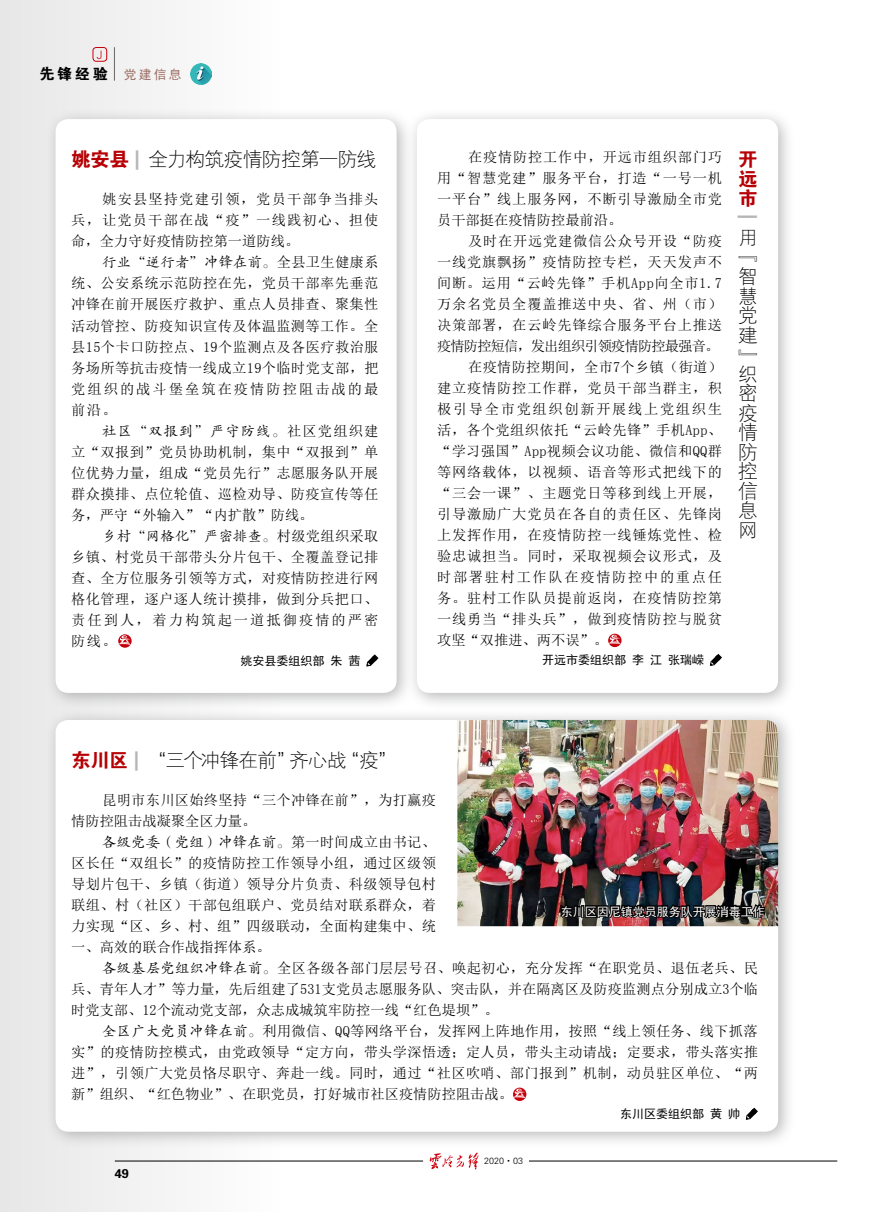
<style>
.page{position:relative;width:893px;height:1212px;background:#fff}
.page>*{position:absolute;margin:0;border:0;box-sizing:border-box;transform-origin:0 0}
.t1{font:19.5px/19.5px "FZXDXK GBK1 0";letter-spacing:-.03em;color:#000;text-align:justify}
.t2{font:19.5px/19.5px "FZDHTK GBK1 0";color:#b60005;text-align:justify}
.t3{font:19.5px "FZDHTK GBK1 0";color:#b5b6b6}
.t4{font:15px "FZDHTK GBK1 0";color:#000}
.t5{font:14.25px/21px "Sim Sun";letter-spacing:.03em;color:#000;text-align:justify}
.t6{font:14.25px "Sim Sun";letter-spacing:.055em;color:#000}
.t7{font:14.25px "FZKTK GBK1 0";letter-spacing:.02em;color:#000}
.t8{font:14.25px "Sim Sun";letter-spacing:.115em;color:#000}
.t9{font:14.25px "Sim Sun";letter-spacing:-.06em;color:#000}
.t10{font:14.25px "FZKTK GBK1 0";letter-spacing:.08em;color:#000}
.t11{font:14.25px "Sim Sun";letter-spacing:.05em;color:#000}
.t12{font:12.75px "Sim Hei";color:#9b6e63}
.t13{font:12.75px "FZDHTK GBK1 0";color:#000}
.t14{font:12px "Sim Hei";color:#000}
.t15{font:12px "Sim Hei";color:#fff}
.t16{font:11.55px "FZY1 K GBK1 0";color:#c7000b}
.t17{font:9px "FZXH1 K GBK1 0";color:#000}
.s1{font-family:"FZDHTK GBK1 0";color:#b60005}
.s2{font-family:"FZDHTK GBK1 0";color:#b5b6b6}
.s3{font-family:"Sim Sun"}
.s4{font-family:"FZKTK GBK1 0"}
</style>
<div class="page">
<hr style="left:115px;top:1161px;width:308px;height:1px;background:#000">
<svg style="left:430px;top:1152px;width:48px;height:17px"></svg>
<hr style="left:529px;top:1161px;width:308px;height:1px;background:#000">
<div style="left:0;top:0;width:281px;height:1212px;background:linear-gradient(to right,#e7e7e7,#fcfcfc)"></div>
<div style="left:93px;top:47px;width:14px;height:14px;border:1px solid #c7000b;border-radius:3px"></div>
<hr style="left:114px;top:47px;width:1px;height:34px;background:#666464">
<img style="left:191px;top:63px;width:21px;height:21px">
<div style="left:45px;top:108px;width:369px;height:602px;background:#9fa0a0;opacity:.75"></div>
<div style="left:56px;top:119px;width:341px;height:574px;background:#fff;border-radius:13px"></div>
<div style="left:45px;top:708px;width:750px;height:441px;background:#9fa0a0;opacity:.75"></div>
<div style="left:56px;top:720px;width:722px;height:412px;background:#fff;border-radius:13px"></div>
<div style="left:406px;top:108px;width:389px;height:602px;background:#9fa0a0;opacity:.75"></div>
<div style="left:417px;top:119px;width:361px;height:574px;background:#fff;border-radius:13px"></div>
<svg style="left:118px;top:634px;width:14px;height:14px"></svg>
<svg style="left:119px;top:635px;width:12px;height:10px"></svg>
<svg style="left:366px;top:654px;width:12px;height:13px"></svg>
<svg style="left:608px;top:634px;width:13px;height:13px"></svg>
<svg style="left:608px;top:635px;width:13px;height:9px"></svg>
<svg style="left:710px;top:654px;width:12px;height:12px"></svg>
<div style="left:513px;top:1087px;width:13px;height:14px;background:#c7000b;border-radius:50%"></div>
<svg style="left:513px;top:1088px;width:13px;height:10px"></svg>
<svg style="left:746px;top:1107px;width:12px;height:13px"></svg>
<img style="left:457px;top:720px;width:321px;height:206px">
<img style="left:558px;top:902px;width:208px;height:25px">
<p class="t16" style="left:97px;top:48px;width:7px">J</p>
<p class="t4" style="left:40px;top:66px;width:70px">先锋经验</p>
<p class="t12" style="left:124px;top:68px;width:59px">党建信息</p>
<h1 class="t1" style="left:71px;top:150px;width:307px"><span class="s1">姚安县</span> <span class="s2">|</span> 全力构筑疫情防控第一防线</h1>
<p class="t5" style="left:71px;top:189px;width:309px;text-indent:31px">姚安县坚持党建引领，党员干部争当排头兵，让党员干部在战“疫”一线践初心、担使命，全力守好疫情防控第一道防线。</p>
<p class="t7" style="left:102px;top:255px;width:278px">行业“逆行者”冲锋在前。<span class="s3">全县卫生健康系</span></p>
<p class="t5" style="left:71px;top:273px;width:309px">统、公安系统示范防控在先，党员干部率先垂范冲锋在前开展医疗救护、重点人员排查、聚集性活动管控、防疫知识宣传及体温监测等工作。全县15个卡口防控点、19个监测点及各医疗救治服务场所等抗击疫情一线成立19个临时党支部，把党组织的战斗堡垒筑在疫情防控阻击战的最前沿。</p>
<p class="t10" style="left:102px;top:423px;width:278px">社区“双报到”严守防线。<span class="s3">社区党组织建</span></p>
<p class="t5" style="left:71px;top:441px;width:309px">立“双报到”党员协助机制，集中“双报到”单位优势力量，组成“党员先行”志愿服务队开展群众摸排、点位轮值、巡检劝导、防疫宣传等任务，严守“外输入”“内扩散”防线。</p>
<p class="t7" style="left:102px;top:528px;width:278px">乡村“网格化”严密排查。<span class="s3">村级党组织采取</span></p>
<p class="t5" style="left:71px;top:546px;width:309px">乡镇、村党员干部带头分片包干、全覆盖登记排查、全方位服务引领等方式，对疫情防控进行网格化管理，逐户逐人统计摸排，做到分兵把口、责任到人，着力构筑起一道抵御疫情的严密防线。</p>
<p class="t14" style="left:241px;top:654px;width:121px">姚安县委组织部 朱 茜</p>
<h1 class="t1" style="left:71px;top:751px;width:327px"><span class="s1">东川区</span> <span class="s2">|</span> “三个冲锋在前”齐心战“疫”</h1>
<p class="t5" style="left:437px;top:146px;width:286px;text-indent:31px">在疫情防控工作中，开远市组织部门巧用“智慧党建”服务平台，打造“一号一机一平台”线上服务网，不断引导激励全市党员干部挺在疫情防控最前沿。</p>
<p class="t11" style="left:468px;top:234px;width:255px">及时在开远党建微信公众号开设“防疫</p>
<p class="t6" style="left:437px;top:255px;width:286px">一线党旗飘扬”疫情防控专栏，天天发声不</p>
<p class="t5" style="left:437px;top:272px;width:286px">间断。运用“云岭先锋”手机App向全市1.7</p>
<p class="t6" style="left:437px;top:297px;width:286px">万余名党员全覆盖推送中央、省、州（市）</p>
<p class="t6" style="left:437px;top:318px;width:286px">决策部署，在云岭先锋综合服务平台上推送</p>
<p class="t9" style="left:437px;top:339px;width:284px">疫情防控短信，发出组织引领疫情防控最强音。</p>
<p class="t5" style="left:468px;top:356px;width:255px">在疫情防控期间，全市7个乡镇（街道）</p>
<p class="t6" style="left:437px;top:381px;width:286px">建立疫情防控工作群，党员干部当群主，积</p>
<p class="t8" style="left:437px;top:402px;width:286px">极引导全市党组织创新开展线上党组织生</p>
<p class="t5" style="left:437px;top:419px;width:286px">活，各个党组织依托“云岭先锋”手机App、</p>
<p class="t5" style="left:437px;top:440px;width:286px">“学习强国”App视频会议功能、微信和QQ群</p>
<p class="t6" style="left:437px;top:465px;width:286px">等网络载体，以视频、语音等形式把线下的</p>
<p class="t6" style="left:437px;top:486px;width:286px">“三会一课”、主题党日等移到线上开展，</p>
<p class="t6" style="left:437px;top:507px;width:286px">引导激励广大党员在各自的责任区、先锋岗</p>
<p class="t6" style="left:437px;top:528px;width:286px">上发挥作用，在疫情防控一线锤炼党性、检</p>
<p class="t6" style="left:437px;top:549px;width:286px">验忠诚担当。同时，采取视频会议形式，及</p>
<p class="t8" style="left:437px;top:570px;width:286px">时部署驻村工作队在疫情防控中的重点任</p>
<p class="t6" style="left:437px;top:591px;width:286px">务。驻村工作队员提前返岗，在疫情防控第</p>
<p class="t6" style="left:437px;top:612px;width:286px">一线勇当“排头兵”，做到疫情防控与脱贫</p>
<p class="t5" style="left:437px;top:629px;width:172px">攻坚“双推进、两不误”。</p>
<p class="t14" style="left:542px;top:654px;width:163px">开远市委组织部 李 江 张瑞嵘</p>
<h1 class="t2" style="left:738px;top:150px;width:20px">开远市</h1>
<h1 class="t3" style="left:760px;top:213px;width:7px;rotate:90deg">|</h1>
<h1 class="t1" style="left:738px;top:228px;width:21px">用『智慧党建』织密疫情防控信息网</h1>
<p class="t5" style="left:71px;top:789px;width:366px;text-indent:31px">昆明市东川区始终坚持“三个冲锋在前”，为打赢疫情防控阻击战凝聚全区力量。</p>
<p class="t7" style="left:102px;top:834px;width:335px">各级党委（党组）冲锋在前。<span class="s3">第一时间成立由书记、</span></p>
<p class="t5" style="left:71px;top:852px;width:366px">区长任“双组长”的疫情防控工作领导小组，通过区级领导划片包干、乡镇（街道）领导分片负责、科级领导包村联组、村（社区）干部包组联户、党员结对联系群众，着力实现“区、乡、村、组”四级联动，全面构建集中、统一、高效的联合作战指挥体系。</p>
<p class="t5" style="left:71px;top:957px;width:688px;text-indent:31px"><span class="s4">各级基层党组织冲锋在前。</span>全区各级各部门层层号召、唤起初心，充分发挥“在职党员、退伍老兵、民兵、青年人才”等力量，先后组建了531支党员志愿服务队、突击队，并在隔离区及防疫监测点分别成立3个临时党支部、12个流动党支部，众志成城筑牢防控一线“红色堤坝”。</p>
<p class="t5" style="left:71px;top:1020px;width:688px;text-indent:31px"><span class="s4">全区广大党员冲锋在前。</span>利用微信、QQ等网络平台，发挥网上阵地作用，按照“线上领任务、线下抓落实”的疫情防控模式，由党政领导“定方向，带头学深悟透；定人员，带头主动请战；定要求，带头落实推进”，引领广大党员恪尽职守、奔赴一线。同时，通过“社区吹哨、部门报到”机制，动员驻区单位、“两新”组织、“红色物业”、在职党员，打好城市社区疫情防控阻击战。</p>
<p class="t14" style="left:620px;top:1107px;width:121px">东川区委组织部 黄 帅</p>
<p class="t15" style="left:561px;top:905px;width:205px">东川区因尼镇党员服务队开展消毒工作</p>
<p class="t13" style="left:115px;top:1166px;width:16px">49</p>
<p class="t17" style="left:484px;top:1156px;width:40px">2020·03</p>
</div>
